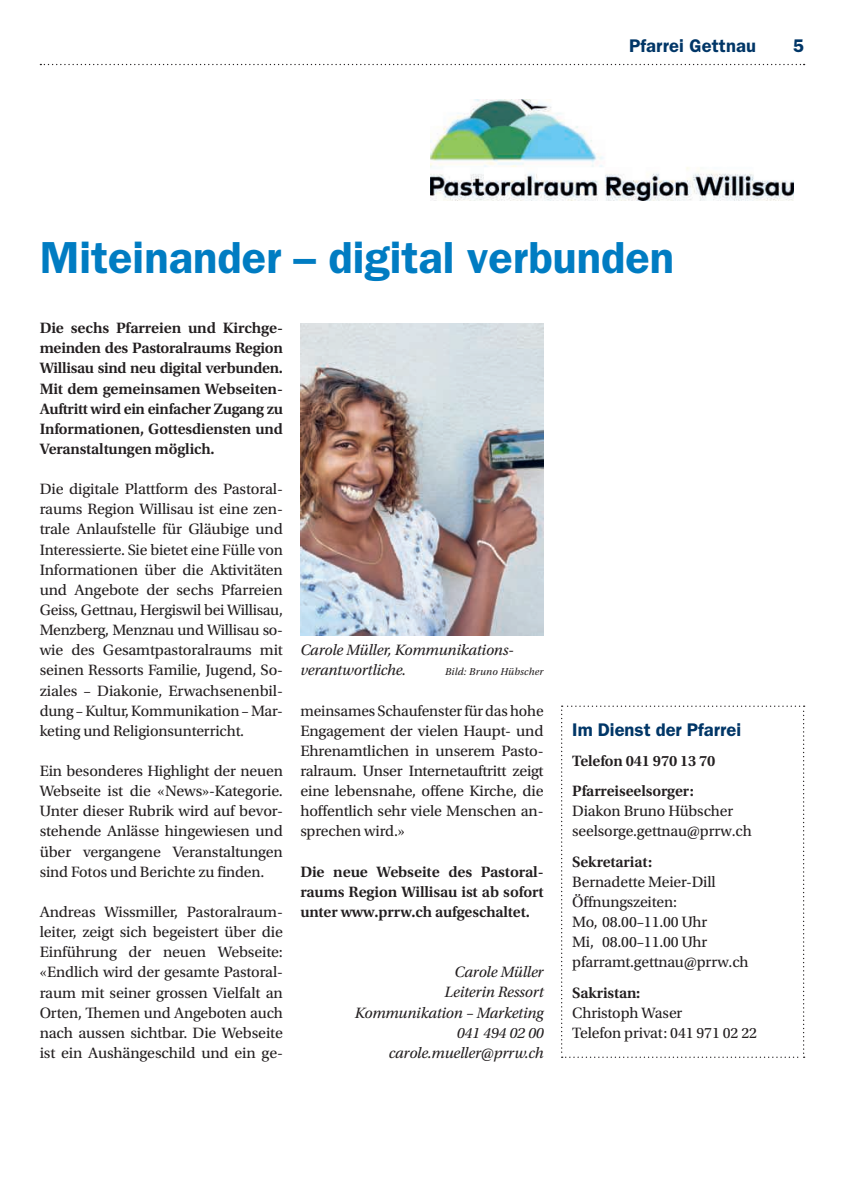
<style>
.page{position:relative;width:844px;height:1191px;background:#fff}
.page>*{position:absolute;margin:0;border:0;box-sizing:border-box;transform-origin:0 0}
.t1{font:600 45.15px "ITC Franklin Gothic Std";color:#007cc2}
.t2{font:600 18.38px "ITC Franklin Gothic Std";color:#003667}
.t3{font:15.75px/20.1px "Utopia Std";letter-spacing:-.01em;color:#231f20;text-align:justify}
.t4{font:600 15.75px/20.1px "Utopia Std";letter-spacing:-.01em;color:#231f20;text-align:justify}
.t5{font:italic 15.75px/20.1px "Utopia Std";letter-spacing:-.01em;color:#231f20;text-align:right}
.t6{font:italic 10.5px "Utopia Std";letter-spacing:.02em;color:#231f20}
</style>
<div class="page">
<svg style="left:40px;top:64px;width:764px;height:1px"></svg>
<svg style="left:561px;top:705px;width:243px;height:353px"></svg>
<img style="left:430px;top:99px;width:363px;height:101px">
<img style="left:300px;top:323px;width:243px;height:312px">
<p class="t2" style="left:629px;top:35px;width:128px">Pfarrei Gettnau</p>
<p class="t2" style="left:793px;top:35px;width:13px">5</p>
<h1 class="t1" style="left:40px;top:230px;width:636px">Miteinander – digital verbunden</h1>
<p class="t4" style="left:40px;top:318px;width:245px">Die sechs Pfarreien und Kirchge&shy;meinden des Pastoralraums Region Willisau sind neu digital verbunden.<br>Mit dem gemeinsamen Webseiten-Auftritt wird ein einfacher Zugang zu Informationen, Gottesdiensten und Veranstaltungen möglich.</p>
<p class="t3" style="left:40px;top:479px;width:245px">Die digitale Plattform des Pastoral&shy;raums Region Willisau ist eine zen&shy;trale Anlaufstelle für Gläubige und Interessierte. Sie bietet eine Fülle von Informationen über die Aktivitäten und Angebote der sechs Pfarreien Geiss, Gettnau, Hergiswil bei Willisau, Menzberg, Menznau und Willisau so&shy;wie des Gesamtpastoralraums mit seinen Ressorts Familie, Jugend, So&shy;ziales – Diakonie, Erwachsenenbil&shy;dung – Kultur, Kommunikation – Mar&shy;keting und Religionsunterricht.</p>
<p class="t3" style="left:40px;top:761px;width:245px">Ein besonderes Highlight der neuen Webseite ist die «News»-Kategorie.<br>Unter dieser Rubrik wird auf bevor&shy;stehende Anlässe hingewiesen und über vergangene Veranstaltungen sind Fotos und Berichte zu finden.</p>
<p class="t3" style="left:40px;top:902px;width:245px">Andreas Wissmiller, Pastoralraum&shy;leiter, zeigt sich begeistert über die Einführung der neuen Webseite: «Endlich wird der gesamte Pastoral&shy;raum mit seiner grossen Vielfalt an Orten, Themen und Angeboten auch nach aussen sichtbar. Die Webseite ist ein Aushängeschild und ein ge-</p>
<p class="t5" style="left:300px;top:640px;width:215px;text-align:left">Carole Müller, Kommunikations&shy;verantwortliche.</p>
<p class="t6" style="left:445px;top:666px;width:100px">Bild: Bruno Hübscher</p>
<p class="t3" style="left:300px;top:700px;width:245px">meinsames Schaufenster für das hohe Engagement der vielen Haupt- und Ehrenamtlichen in unserem Pasto&shy;ralraum. Unser Internetauftritt zeigt eine lebensnahe, offene Kirche, die hoffentlich sehr viele Menschen an&shy;sprechen wird.»</p>
<p class="t4" style="left:300px;top:861px;width:245px">Die neue Webseite des Pastoral&shy;raums Region Willisau ist ab sofort unter www.prrw.ch aufgeschaltet.</p>
<p class="t5" style="left:355px;top:962px;width:190px">Carole Müller<br>Leiterin Ressort<br>Kommunikation – Marketing<br>041 494 02 00 carole.mueller@prrw.ch</p>
<p class="t2" style="left:572px;top:718px;width:170px">Im Dienst der Pfarrei</p>
<p class="t4" style="left:572px;top:746px;width:145px;line-height:30.3px">Telefon 041 970 13 70<br>Pfarreiseelsorger:</p>
<p class="t3" style="left:572px;top:801px;width:181px">Diakon Bruno Hübscher seelsorge.gettnau@prrw.ch</p>
<p class="t4" style="left:572px;top:851px;width:81px">Sekretariat:</p>
<p class="t3" style="left:572px;top:872px;width:178px;text-align:left">Bernadette Meier-Dill<br>Öffnungszeiten:<br>Mo, 08.00–11.00 Uhr<br>Mi, 08.00–11.00 Uhr pfarramt.gettnau@prrw.ch</p>
<p class="t4" style="left:572px;top:982px;width:70px">Sakristan:</p>
<p class="t3" style="left:572px;top:1002px;width:186px">Christoph Waser<br>Telefon privat: 041 971 02 22</p>
</div>
